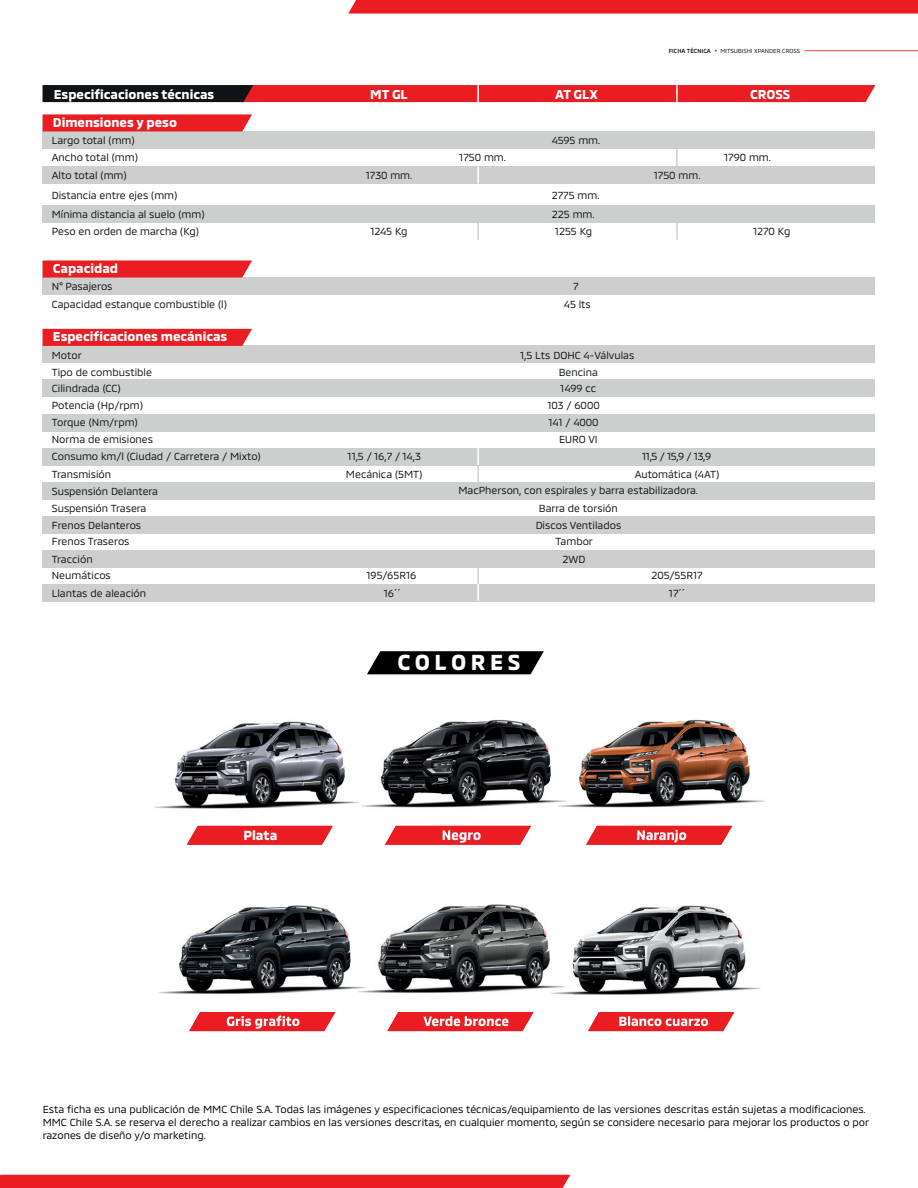
<style>
.page{position:relative;width:918px;height:1188px;background:#fff}
.page>*{position:absolute;margin:0;border:0;box-sizing:border-box;transform-origin:0 0}
.t1{font:700 22.35px "MMC";letter-spacing:.2em;color:#fff}
.t2{font:700 13.5px "MMC";color:#fff}
.t3{font:700 13.2px "MMC";color:#fff}
.t4{font:10.5px/17px "MMC";color:#101315}
.t5{font:10.5px/12.6px "MMC";color:#000001}
.t6{font:6px "MMC";color:#101315}
.t7{font:500 6px "MMC";color:#101315}
</style>
<div class="page">
<svg style="left:348px;top:0;width:570px;height:14px;background:#ea252b"></svg>
<div style="left:0;top:1175px;width:570px;height:13px;background:#ea1d23"></div>
<svg style="left:367px;top:651px;width:177px;height:23px;background:#151516"></svg>
<svg style="left:676px;top:223px;width:2px;height:17px"></svg>
<svg style="left:477px;top:223px;width:2px;height:17px"></svg>
<svg style="left:676px;top:149px;width:2px;height:17px"></svg>
<div style="left:43px;top:278px;width:832px;height:17px;background:#cdcfce"></div>
<div style="left:43px;top:206px;width:832px;height:17px;background:#cdcfce"></div>
<div style="left:43px;top:131px;width:832px;height:18px;background:#cdcfce"></div>
<div style="left:43px;top:346px;width:832px;height:17px;background:#cdcfce"></div>
<div style="left:43px;top:166px;width:832px;height:17px;background:#cdcfce"></div>
<svg style="left:43px;top:114px;width:209px;height:17px;background:#ea272d"></svg>
<svg style="left:43px;top:260px;width:209px;height:18px;background:#ea2c31"></svg>
<svg style="left:43px;top:329px;width:209px;height:17px;background:#ea2228"></svg>
<div style="left:43px;top:380px;width:832px;height:17px;background:#cdcfce"></div>
<div style="left:43px;top:414px;width:832px;height:17px;background:#cdcfce"></div>
<div style="left:43px;top:448px;width:832px;height:17px;background:#cdcfce"></div>
<div style="left:43px;top:482px;width:832px;height:18px;background:#cdcfce"></div>
<div style="left:43px;top:516px;width:832px;height:18px;background:#cdcfce"></div>
<div style="left:43px;top:550px;width:832px;height:17px;background:#cdcfce"></div>
<div style="left:43px;top:584px;width:832px;height:17px;background:#cdcfce"></div>
<svg style="left:477px;top:567px;width:2px;height:34px"></svg>
<svg style="left:43px;top:85px;width:832px;height:17px;background:#b41c21"></svg>
<svg style="left:477px;top:166px;width:2px;height:17px"></svg>
<svg style="left:477px;top:448px;width:2px;height:34px"></svg>
<img style="left:154px;top:721px;width:199px;height:105px">
<svg style="left:187px;top:826px;width:146px;height:19px;background:#eb2e33"></svg>
<img style="left:366px;top:719px;width:185px;height:107px">
<img style="left:353px;top:801px;width:13px;height:6px">
<svg style="left:385px;top:826px;width:146px;height:19px;background:#ec393f"></svg>
<img style="left:574px;top:719px;width:191px;height:108px">
<svg style="left:586px;top:826px;width:146px;height:19px;background:#ec373c"></svg>
<img style="left:659px;top:830px;width:27px;height:8px">
<img style="left:158px;top:905px;width:192px;height:108px">
<svg style="left:189px;top:1012px;width:146px;height:19px;background:#ed4449"></svg>
<img style="left:373px;top:904px;width:170px;height:89px">
<svg style="left:387px;top:1012px;width:147px;height:19px;background:#ed4449"></svg>
<img style="left:350px;top:951px;width:23px;height:42px">
<img style="left:572px;top:905px;width:189px;height:108px">
<img style="left:543px;top:928px;width:29px;height:67px">
<svg style="left:588px;top:1012px;width:146px;height:19px"></svg>
<hr style="left:804px;top:50px;width:114px;height:1px;background:#ea1d23">
<p class="t3" style="left:54px;top:84px;width:162px">Especificaciones técnicas</p>
<p class="t3" style="left:53px;top:112px;width:126px">Dimensiones y peso</p>
<p class="t7" style="left:669px;top:46px;width:44px">FICHA TÉCNICA</p>
<p class="t6" style="left:720px;top:46px;width:81px">MITSUBISHI XPANDER CROSS</p>
<p class="t3" style="left:370px;top:84px;width:39px">MT GL</p>
<p class="t3" style="left:555px;top:84px;width:44px">AT GLX</p>
<p class="t3" style="left:750px;top:84px;width:42px">CROSS</p>
<p class="t4" style="left:52px;top:131px;width:84px">Largo total (mm)</p>
<p class="t4" style="left:552px;top:131px;width:50px">4595 mm.</p>
<p class="t4" style="left:52px;top:147px;width:88px">Ancho total (mm)</p>
<p class="t4" style="left:459px;top:147px;width:48px">1750 mm.</p>
<p class="t4" style="left:724px;top:147px;width:48px">1790 mm.</p>
<p class="t4" style="left:52px;top:166px;width:76px">Alto total (mm)</p>
<p class="t4" style="left:552px;top:184px;width:49px;line-height:19.8px">2775 mm.<br>225 mm.</p>
<p class="t4" style="left:366px;top:166px;width:48px">1730 mm.</p>
<p class="t4" style="left:654px;top:166px;width:48px">1750 mm.</p>
<p class="t4" style="left:52px;top:185px;width:127px">Distancia entre ejes (mm)</p>
<p class="t4" style="left:52px;top:205px;width:154px">Mínima distancia al suelo (mm)</p>
<p class="t4" style="left:52px;top:221px;width:149px">Peso en orden de marcha (Kg)</p>
<p class="t3" style="left:53px;top:258px;width:67px">Capacidad</p>
<p class="t4" style="left:52px;top:277px;width:62px">N° Pasajeros</p>
<p class="t4" style="left:370px;top:221px;width:39px">1245 Kg</p>
<p class="t4" style="left:555px;top:221px;width:39px">1255 Kg</p>
<p class="t4" style="left:573px;top:277px;width:7px">7</p>
<p class="t4" style="left:52px;top:295px;width:177px">Capacidad estanque combustible (l)</p>
<p class="t4" style="left:564px;top:295px;width:29px">45 lts</p>
<p class="t3" style="left:53px;top:326px;width:176px">Especificaciones mecánicas</p>
<p class="t4" style="left:52px;top:362px;width:211px">Tipo de combustible<br>Cilindrada (CC)<br>Potencia (Hp/rpm)<br>Torque (Nm/rpm)<br>Norma de emisiones<br>Consumo km/l (Ciudad / Carretera / Mixto)</p>
<p class="t4" style="left:52px;top:345px;width:31px">Motor</p>
<p class="t4" style="left:520px;top:345px;width:116px;text-align:center">1,5 Lts DOHC 4-Válvulas<br>Bencina</p>
<p class="t4" style="left:560px;top:379px;width:38px">1499 cc</p>
<p class="t4" style="left:547px;top:396px;width:54px">103 / 6000<br>141 / 4000</p>
<p class="t4" style="left:559px;top:430px;width:40px">EURO VI</p>
<p class="t4" style="left:348px;top:447px;width:75px">11,5 / 16,7 / 14,3</p>
<p class="t4" style="left:642px;top:447px;width:70px">11,5 / 15,9 / 13,9</p>
<p class="t4" style="left:52px;top:464px;width:61px">Transmisión</p>
<p class="t4" style="left:346px;top:464px;width:78px">Mecánica (5MT)</p>
<p class="t4" style="left:635px;top:464px;width:86px">Automática (4AT)</p>
<p class="t4" style="left:52px;top:481px;width:108px">Suspensión Delantera<br>Suspensión Trasera<br>Frenos Delanteros</p>
<p class="t4" style="left:458px;top:480px;width:241px;line-height:17.4px;text-align:center">MacPherson, con espirales y barra estabilizadora.<br>Barra de torsión<br>Discos Ventilados</p>
<p class="t4" style="left:52px;top:532px;width:79px">Frenos Traseros</p>
<p class="t4" style="left:555px;top:532px;width:39px">Tambor</p>
<p class="t4" style="left:52px;top:549px;width:96px">Tracción<br>Neumáticos<br>Llantas de aleación</p>
<p class="t4" style="left:563px;top:549px;width:24px">2WD</p>
<p class="t4" style="left:367px;top:566px;width:51px">195/65R16</p>
<p class="t4" style="left:651px;top:566px;width:53px">205/55R17</p>
<p class="t4" style="left:384px;top:583px;width:18px">16´´</p>
<p class="t4" style="left:669px;top:583px;width:17px">17´´</p>
<h1 class="t1" style="left:397px;top:644px;width:124px">COLORES</h1>
<p class="t4" style="left:753px;top:221px;width:39px">1270 Kg</p>
<p class="t2" style="left:243px;top:824px;width:35px">Plata</p>
<p class="t2" style="left:442px;top:824px;width:27px">Neg</p>
<p class="t2" style="left:636px;top:824px;width:24px">Nar</p>
<p class="t2" style="left:226px;top:1011px;width:38px">Gris g</p>
<p class="t2" style="left:423px;top:1011px;width:51px">Verde b</p>
<p class="t5" style="left:43px;top:1102px;width:828px">Esta ficha es una publicación de MMC Chile S.A. Todas las imágenes y especificaciones técnicas/equipamiento de las versiones descritas están sujetas a modificaciones.<br>MMC Chile S.A. se reserva el derecho a realizar cambios en las versiones descritas, en cualquier momento, según se considere necesario para mejorar los productos o por razones de diseño y/o marketing.</p>
</div>
